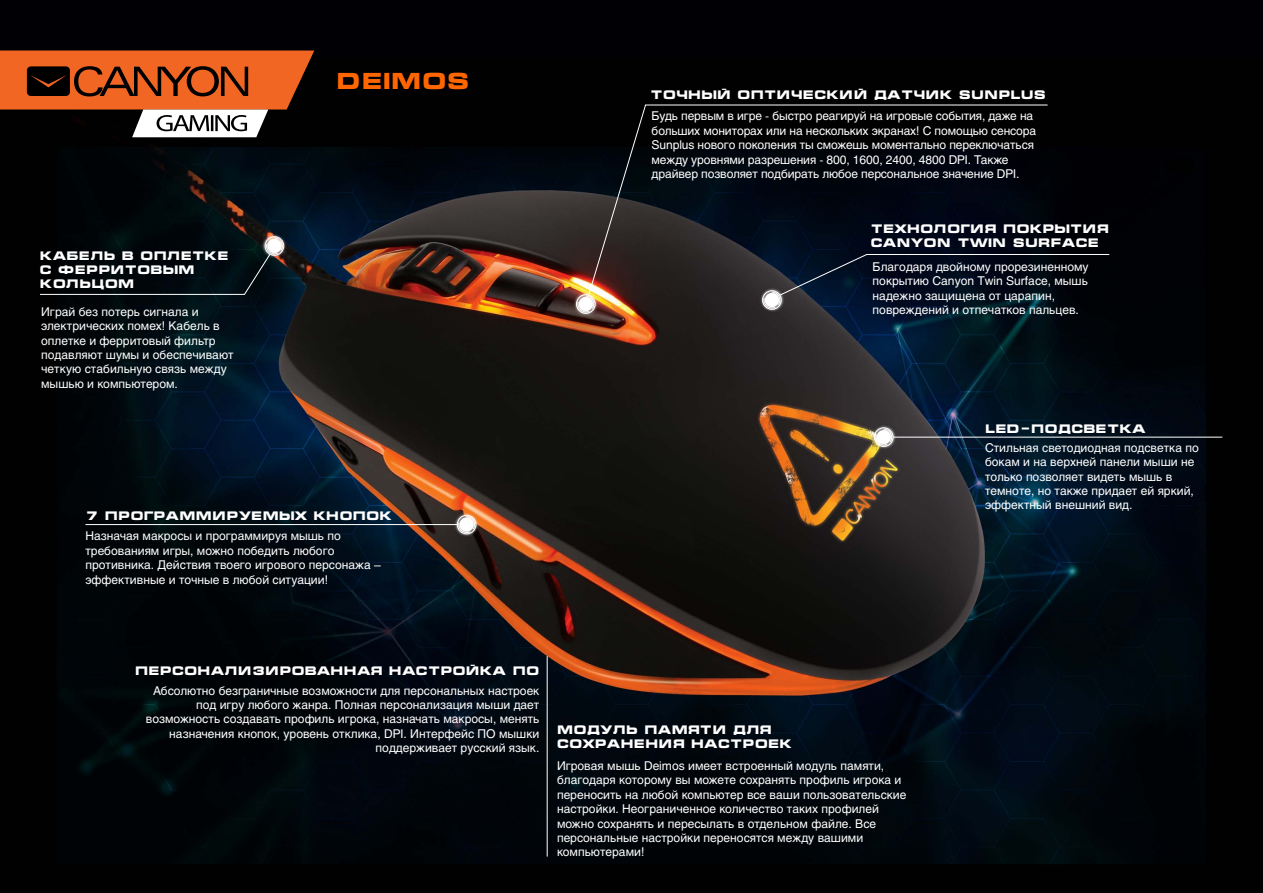
<style>
.page{position:relative;width:1263px;height:893px;background:#fff}
.page>*{position:absolute;margin:0;border:0;box-sizing:border-box;transform-origin:0 0}
.t1{font:700 22.5px "Micra C";color:#f60}
.t2{font:12px/14.4px "Helios C";color:#fff}
.t3{font:700 12px/14.4px "Micra C";color:#fff}
</style>
<div class="page">
<img style="left:0;top:0;width:1263px;height:893px">
<svg style="left:0;top:51px;width:314px;height:86px;background:#9d522d"></svg>
<div style="left:265px;top:236px;width:19px;height:20px;border:1px solid #fff;border-radius:50%"></div>
<svg style="left:578px;top:296px;width:16px;height:16px"></svg>
<div style="left:576px;top:294px;width:20px;height:20px;border:1px solid #fff;border-radius:50%"></div>
<div style="left:762px;top:290px;width:20px;height:20px;border:1px solid #fff;border-radius:50%"></div>
<svg style="left:875px;top:429px;width:17px;height:16px"></svg>
<div style="left:874px;top:427px;width:19px;height:20px;border:1px solid #fff;border-radius:50%"></div>
<svg style="left:458px;top:516px;width:17px;height:17px"></svg>
<div style="left:457px;top:515px;width:19px;height:19px;border:1px solid #fff;border-radius:50%"></div>
<hr style="left:85px;top:524px;width:372px;height:1px;background:#fff">
<hr style="left:547px;top:656px;width:1px;height:200px;background:#fff">
<svg style="left:764px;top:254px;width:346px;height:54px;background:#0d1621"></svg>
<svg style="left:588px;top:105px;width:460px;height:191px;background:#0b0e15"></svg>
<hr style="left:893px;top:437px;width:329px;height:1px;background:#fff">
<svg style="left:39px;top:238px;width:244px;height:57px;background:#0b1216"></svg>
<p class="t3" style="left:40px;top:248px;width:190px">КАБЕЛЬ В ОПЛЕТКЕ<br>С ФЕРРИТОВЫМ<br>КОЛЬЦОМ</p>
<p class="t2" style="left:41px;top:304px;width:194px">Играй без потерь сигнала и электрических помех! Кабель в оплетке и ферритовый фильтр подавляют шумы и обеспечивают четкую стабильную связь между мышью и компьютером.</p>
<h1 class="t1" style="left:337px;top:69px;width:135px">DEIMOS</h1>
<p class="t3" style="left:86px;top:508px;width:307px">7 ПРОГРАММИРУЕМЫХ КНОПОК</p>
<p class="t2" style="left:85px;top:529px;width:297px">Назначая макросы и программируя мышь по требованиям игры, можно победить любого противника. Действия твоего игрового персонажа – эффективные и точные в любой ситуации!</p>
<p class="t3" style="left:650px;top:88px;width:397px">ТОЧНЫЙ ОПТИЧЕСКИЙ ДАТЧИК SUNPLUS</p>
<p class="t2" style="left:652px;top:109px;width:386px">Будь первым в игре - быстро реагируй на игровые события, даже на больших мониторах или на нескольких экранах! С помощью сенсора Sunplus нового поколения ты сможешь моментально переключаться между уровнями разрешения - 800, 1600, 2400, 4800 DPI. Также драйвер позволяет подбирать любое персональное значение DPI.</p>
<p class="t3" style="left:871px;top:222px;width:240px">ТЕХНОЛОГИЯ ПОКРЫТИЯ<br>CANYON TWIN SURFACE</p>
<p class="t2" style="left:873px;top:259px;width:218px">Благодаря двойному прорезиненному покрытию Canyon Twin Surface, мышь надежно защищена от царапин, повреждений и отпечатков пальцев.</p>
<p class="t3" style="left:985px;top:422px;width:162px">LED-ПОДСВЕТКА</p>
<p class="t2" style="left:985px;top:440px;width:215px">Стильная светодиодная подсветка по бокам и на верхней панели мыши не только позволяет видеть мышь в темноте, но также придает ей яркий, эффектный внешний вид.</p>
<p class="t3" style="left:135px;top:664px;width:406px">ПЕРСОНАЛИЗИРОВАННАЯ НАСТРОЙКА ПО</p>
<p class="t2" style="left:146px;top:683px;width:395px;text-align:right">Абсолютно безграничные возможности для персональных настроек под игру любого жанра. Полная персонализация мыши дает возможность создавать профиль игрока, назначать макросы, менять назначения кнопок, уровень отклика, DPI. Интерфейс ПО мышки поддерживает русский язык.</p>
<p class="t3" style="left:557px;top:722px;width:237px">МОДУЛЬ ПАМЯТИ ДЛЯ<br>СОХРАНЕНИЯ НАСТРОЕК</p>
<p class="t2" style="left:557px;top:758px;width:351px">Игровая мышь Deimos имеет встроенный модуль памяти, благодаря которому вы можете сохранять профиль игрока и переносить на любой компьютер все ваши пользовательские настройки. Неограниченное количество таких профилей можно сохранять и пересылать в отдельном файле. Все персональные настройки переносятся между вашими компьютерами!</p>
</div>
